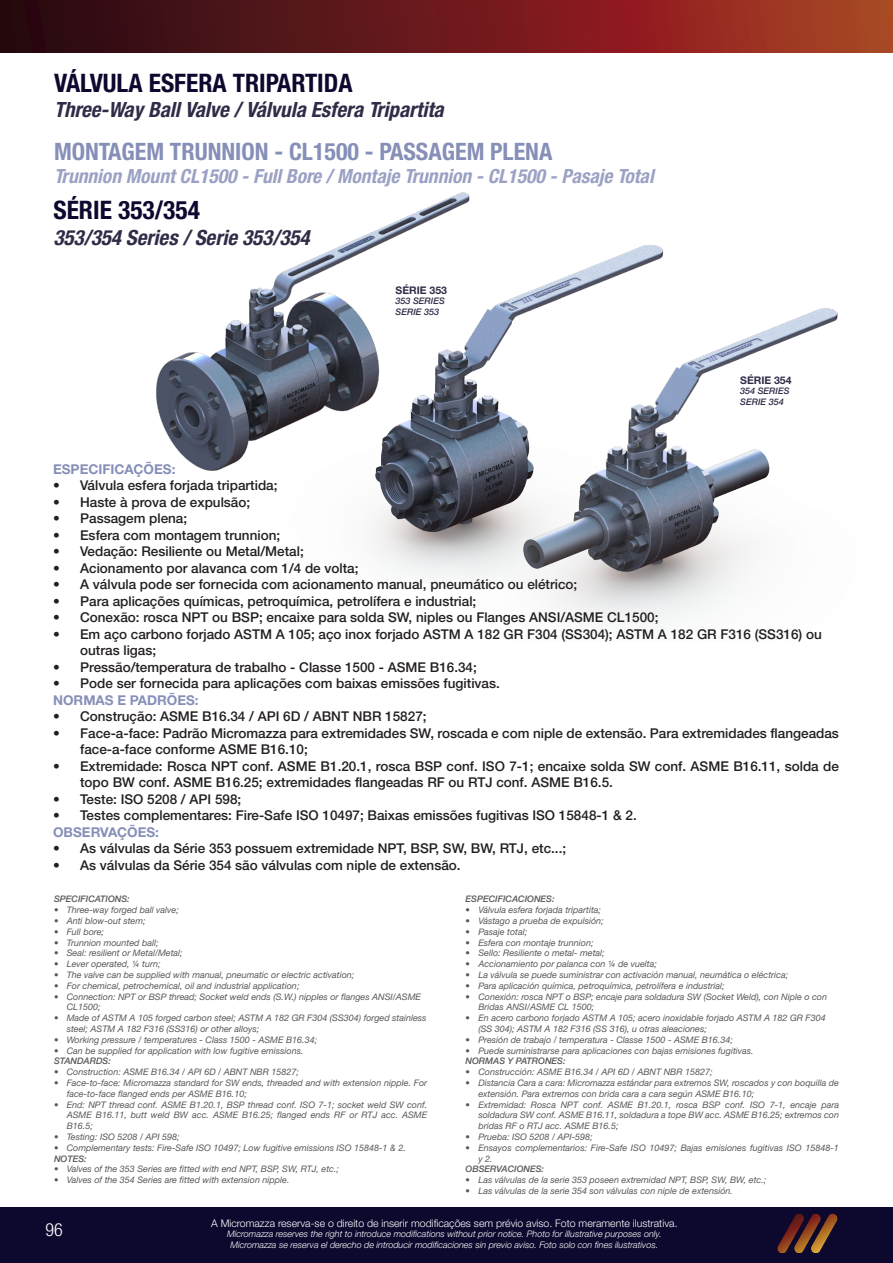
<style>
.page{position:relative;width:893px;height:1263px;background:#fff}
.page>*{position:absolute;margin:0;border:0;box-sizing:border-box;transform-origin:0 0}
.t1{font:25.5px "Helvetica Neue LT 77 Bd Cn";color:#0d092e}
.t2{font:24px "Helvetica Neue LT 77 Bd Cn";color:#868fb8}
.t3{font:21px "Helvetica Neue LT 77 Bd Cn Obl";color:#302c47}
.t4{font:19.5px "Helvetica Neue LT 77 Bd Cn Obl";color:#9ba1c4}
.t5{font:18px "Helvetica Neue LT 47 Lt Cn";color:#fff}
.t6{font:13.5px/16.5px "Helvetica Neue LT 65 Md";color:#231f20}
.título_especificaçõe{font:13.5px "Helvetica Neue LT 75 Bd";color:#868fb8}
.t7{font:10.5px "Helvetica Neue LT 45 Lt";color:#fff}
.t8{font:10.5px "Helvetica Neue LT 75 Bd";color:#302c47}
.t9{font:9px/10.8px "Helvetica Neue LT 56 It";color:#57585a}
.t10{font:9px "Helvetica Neue LT 46 Lt It";color:#fff}
.título_especificaçõe-2{font:9px "Helvetica Neue LT 66 Md It";color:#57585a}
.t11{font:9px "Helvetica Neue LT 66 Md It";color:#302c47}
.titulo_especificaçõe{font:9px "Helvetica Neue LT 66 Md It";color:#57585a}
</style>
<div class="page">
<img style="left:156px;top:192px;width:314px;height:279px">
<img style="left:545px;top:308px;width:293px;height:312px">
<img style="left:227px;top:199px;width:513px;height:384px">
<svg style="left:0;top:0;width:893px;height:53px"></svg>
<div style="left:0;top:1207px;width:893px;height:56px;background:#0d092e"></div>
<img style="left:777px;top:1214px;width:61px;height:38px">
<p class="t1" style="left:54px;top:68px;width:300px">VÁLVULA ESFERA TRIPARTIDA</p>
<p class="t3" style="left:54px;top:97px;width:391px">Three-Way Ball Valve / Válvula Esfera Tripartita</p>
<p class="t2" style="left:54px;top:137px;width:500px">MONTAGEM TRUNNION - CL1500 - PASSAGEM PLENA</p>
<p class="t4" style="left:54px;top:164px;width:601px">Trunnion Mount CL1500 - Full Bore / Montaje Trunnion - CL1500 - Pasaje Total</p>
<p class="t1" style="left:53px;top:195px;width:148px">SÉRIE 353/354</p>
<p class="t3" style="left:53px;top:225px;width:258px">353/354 Series / Serie 353/354</p>
<p class="t8" style="left:396px;top:283px;width:53px">SÉRIE 353</p>
<p class="t11" style="left:396px;top:296px;width:51px">353 SERIES</p>
<p class="t11" style="left:396px;top:307px;width:45px">SERIE 353</p>
<p class="t8" style="left:740px;top:373px;width:53px">SÉRIE 354</p>
<p class="t11" style="left:740px;top:386px;width:51px">354 SERIES</p>
<p class="t11" style="left:740px;top:396px;width:45px">SERIE 354</p>
<p class="título_especificaçõe" style="left:53px;top:460px;width:124px">ESPECIFICAÇÕES:</p>
<p class="t6" style="left:53px;top:477px;width:226px">• Válvula esfera forjada tripartida;</p>
<p class="t6" style="left:53px;top:493px;width:199px">• Haste à prova de expulsão;</p>
<p class="t6" style="left:53px;top:510px;width:136px">• Passagem plena;</p>
<p class="t6" style="left:53px;top:526px;width:229px">• Esfera com montagem trunnion;</p>
<p class="t6" style="left:53px;top:543px;width:252px">• Vedação: Resiliente ou Metal/Metal;</p>
<p class="t6" style="left:53px;top:559px;width:307px">• Acionamento por alavanca com 1/4 de volta;</p>
<p class="t6" style="left:53px;top:576px;width:526px">• A válvula pode ser fornecida com acionamento manual, pneumático ou elétrico;</p>
<p class="t6" style="left:53px;top:592px;width:425px">• Para aplicações químicas, petroquímica, petrolífera e industrial;</p>
<p class="t6" style="left:53px;top:609px;width:607px">• Conexão: rosca NPT ou BSP; encaixe para solda SW, niples ou Flanges ANSI/ASME CL1500;</p>
<p class="t6" style="left:80px;top:625px;width:743px;text-indent:-27px">• Em aço carbono forjado ASTM A 105; aço inox forjado ASTM A 182 GR F304 (SS304); ASTM A 182 GR F316 (SS316) ou outras ligas;</p>
<p class="t6" style="left:53px;top:658px;width:425px">• Pressão/temperatura de trabalho - Classe 1500 - ASME B16.34;</p>
<p class="t6" style="left:53px;top:675px;width:448px">• Pode ser fornecida para aplicações com baixas emissões fugitivas.</p>
<p class="título_especificaçõe" style="left:53px;top:691px;width:147px">NORMAS E PADRÕES:</p>
<p class="t6" style="left:53px;top:708px;width:375px">• Construção: ASME B16.34 / API 6D / ABNT NBR 15827;</p>
<p class="t6" style="left:80px;top:724px;width:760px;text-indent:-27px">• Face-a-face: Padrão Micromazza para extremidades SW, roscada e com niple de extensão. Para extremidades flangeadas face-a-face conforme ASME B16.10;</p>
<p class="t6" style="left:80px;top:757px;width:760px;text-indent:-27px">• Extremidade: Rosca NPT conf. ASME B1.20.1, rosca BSP conf. ISO 7-1; encaixe solda SW conf. ASME B16.11, solda de topo BW conf. ASME B16.25; extremidades flangeadas RF ou RTJ conf. ASME B16.5.</p>
<p class="t6" style="left:53px;top:790px;width:190px">• Teste: ISO 5208 / API 598;</p>
<p class="t6" style="left:53px;top:807px;width:585px">• Testes complementares: Fire-Safe ISO 10497; Baixas emissões fugitivas ISO 15848-1 &amp; 2.</p>
<p class="título_especificaçõe" style="left:53px;top:823px;width:107px">OBSERVAÇÕES:</p>
<p class="t6" style="left:53px;top:840px;width:515px">• As válvulas da Série 353 possuem extremidade NPT, BSP, SW, BW, RTJ, etc...;</p>
<p class="t6" style="left:53px;top:856px;width:409px">• As válvulas da Série 354 são válvulas com niple de extensão.</p>
<p class="titulo_especificaçõe" style="left:54px;top:894px;width:77px">SPECIFICATIONS:</p>
<p class="t9" style="left:54px;top:904px;width:126px">• Three-way forged ball valve;</p>
<p class="t9" style="left:54px;top:915px;width:93px">• Anti blow-out stem;</p>
<p class="t9" style="left:54px;top:926px;width:52px">• Full bore;</p>
<p class="t9" style="left:54px;top:937px;width:106px">• Trunnion mounted ball;</p>
<p class="t9" style="left:54px;top:947px;width:130px">• Seal: resilient or Metal/Metal;</p>
<p class="t9" style="left:54px;top:958px;width:108px">• Lever operated, ¼ turn;</p>
<p class="t9" style="left:54px;top:969px;width:302px">• The valve can be supplied with manual, pneumatic or electric activation;</p>
<p class="t9" style="left:54px;top:980px;width:247px">• For chemical, petrochemical, oil and industrial application;</p>
<p class="t9" style="left:67px;top:991px;width:356px;text-indent:-13px">• Connection: NPT or BSP thread; Socket weld ends (S.W.) nipples or flanges ANSI/ASME<br>CL1500;</p>
<p class="t9" style="left:67px;top:1012px;width:361px;text-indent:-13px">• Made of ASTM A 105 forged carbon steel; ASTM A 182 GR F304 (SS304) forged stainless steel; ASTM A 182 F316 (SS316) or other alloys;</p>
<p class="t9" style="left:54px;top:1034px;width:265px">• Working pressure / temperatures - Class 1500 - ASME B16.34;</p>
<p class="t9" style="left:54px;top:1045px;width:251px">• Can be supplied for application with low fugitive emissions.</p>
<p class="titulo_especificaçõe" style="left:54px;top:1056px;width:58px">STANDARDS:</p>
<p class="t9" style="left:54px;top:1066px;width:246px">• Construction: ASME B16.34 / API 6D / ABNT NBR 15827;</p>
<p class="t9" style="left:67px;top:1077px;width:362px;text-indent:-13px">• Face-to-face: Micromazza standard for SW ends, threaded and with extension nipple. For face-to-face flanged ends per ASME B16.10;</p>
<p class="t9" style="left:67px;top:1099px;width:362px;text-align:justify;text-indent:-13px">• End: NPT thread conf. ASME B1.20.1, BSP thread conf. ISO 7-1; socket weld SW conf.<br>ASME B16.11, butt weld BW acc. ASME B16.25; flanged ends RF or RTJ acc. ASME B16.5;</p>
<p class="t9" style="left:54px;top:1131px;width:127px">• Testing: ISO 5208 / API 598;</p>
<p class="t9" style="left:54px;top:1142px;width:353px">• Complementary tests: Fire-Safe ISO 10497; Low fugitive emissions ISO 15848-1 &amp; 2.</p>
<p class="titulo_especificaçõe" style="left:54px;top:1153px;width:34px">NOTES:</p>
<p class="t9" style="left:54px;top:1163px;width:287px">• Valves of the 353 Series are fitted with end NPT, BSP, SW, RTJ, etc.;</p>
<p class="t9" style="left:54px;top:1174px;width:237px">• Valves of the 354 Series are fitted with extension nipple.</p>
<p class="título_especificaçõe-2" style="left:466px;top:894px;width:91px">ESPECIFICACIONES:</p>
<p class="t9" style="left:466px;top:904px;width:137px">• Válvula esfera forjada tripartita;</p>
<p class="t9" style="left:466px;top:915px;width:140px">• Vástago a prueba de expulsión;</p>
<p class="t9" style="left:466px;top:926px;width:63px">• Pasaje total;</p>
<p class="t9" style="left:466px;top:937px;width:129px">• Esfera con montaje trunnion;</p>
<p class="t9" style="left:466px;top:947px;width:141px">• Sello: Resiliente o metal- metal;</p>
<p class="t9" style="left:466px;top:958px;width:193px">• Accionamiento por palanca con ¼ de vuelta;</p>
<p class="t9" style="left:466px;top:969px;width:324px">• La válvula se puede suministrar con activación manual, neumática o eléctrica;</p>
<p class="t9" style="left:466px;top:980px;width:261px">• Para aplicación química, petroquímica, petrolífera e industrial;</p>
<p class="t9" style="left:478px;top:991px;width:350px;text-indent:-13px">• Conexión: rosca NPT o BSP; encaje para soldadura SW (Socket Weld), con Niple o con<br>Bridas ANSI/ASME CL 1500;</p>
<p class="t9" style="left:478px;top:1012px;width:349px;text-indent:-13px">• En acero carbono forjado ASTM A 105; acero inoxidable forjado ASTM A 182 GR F304 (SS 304); ASTM A 182 F316 (SS 316), u otras aleaciones;</p>
<p class="t9" style="left:466px;top:1034px;width:269px">• Presión de trabajo / temperatura - Classe 1500 - ASME B16.34;</p>
<p class="t9" style="left:466px;top:1045px;width:290px">• Puede suministrarse para aplicaciones con bajas emisiones fugitivas.</p>
<p class="título_especificaçõe-2" style="left:466px;top:1056px;width:102px">NORMAS Y PATRONES:</p>
<p class="t9" style="left:466px;top:1066px;width:248px">• Construcción: ASME B16.34 / API 6D / ABNT NBR 15827;</p>
<p class="t9" style="left:478px;top:1077px;width:362px;text-indent:-13px">• Distancia Cara a cara: Micromazza estándar para extremos SW, roscados y con boquilla de extensión. Para extremos con brida cara a cara según ASME B16.10;</p>
<p class="t9" style="left:478px;top:1099px;width:362px;text-align:justify;text-indent:-13px">• Extremidad: Rosca NPT conf. ASME B1.20.1, rosca BSP conf. ISO 7-1, encaje para soldadura SW conf. ASME B16.11, soldadura a tope BW acc. ASME B16.25; extremos con bridas RF o RTJ acc. ASME B16.5;</p>
<p class="t9" style="left:466px;top:1131px;width:129px">• Prueba: ISO 5208 / API-598;</p>
<p class="t9" style="left:478px;top:1142px;width:362px;text-indent:-13px">• Ensayos complementarios: Fire-Safe ISO 10497; Bajas emisiones fugitivas ISO 15848-1 y 2.</p>
<p class="título_especificaçõe-2" style="left:466px;top:1164px;width:80px">OBSERVACIONES:</p>
<p class="t9" style="left:466px;top:1174px;width:302px">• Las válvulas de la serie 353 poseen extremidad NPT, BSP, SW, BW, etc.;</p>
<p class="t9" style="left:466px;top:1185px;width:269px">• Las válvulas de la serie 354 son válvulas con niple de extensión.</p>
<p class="t5" style="left:45px;top:1219px;width:19px">96</p>
<p class="t7" style="left:211px;top:1216px;width:468px">A Micromazza reserva-se o direito de inserir modificações sem prévio aviso. Foto meramente ilustrativa.</p>
<p class="t10" style="left:227px;top:1229px;width:436px">Micromazza reserves the right to introduce modifications without prior notice. Photo for illustrative purposes only.</p>
<p class="t10" style="left:230px;top:1239px;width:429px">Micromazza se reserva el derecho de introducir modificaciones sin previo aviso. Foto solo con fines ilustrativos.</p>
</div>
